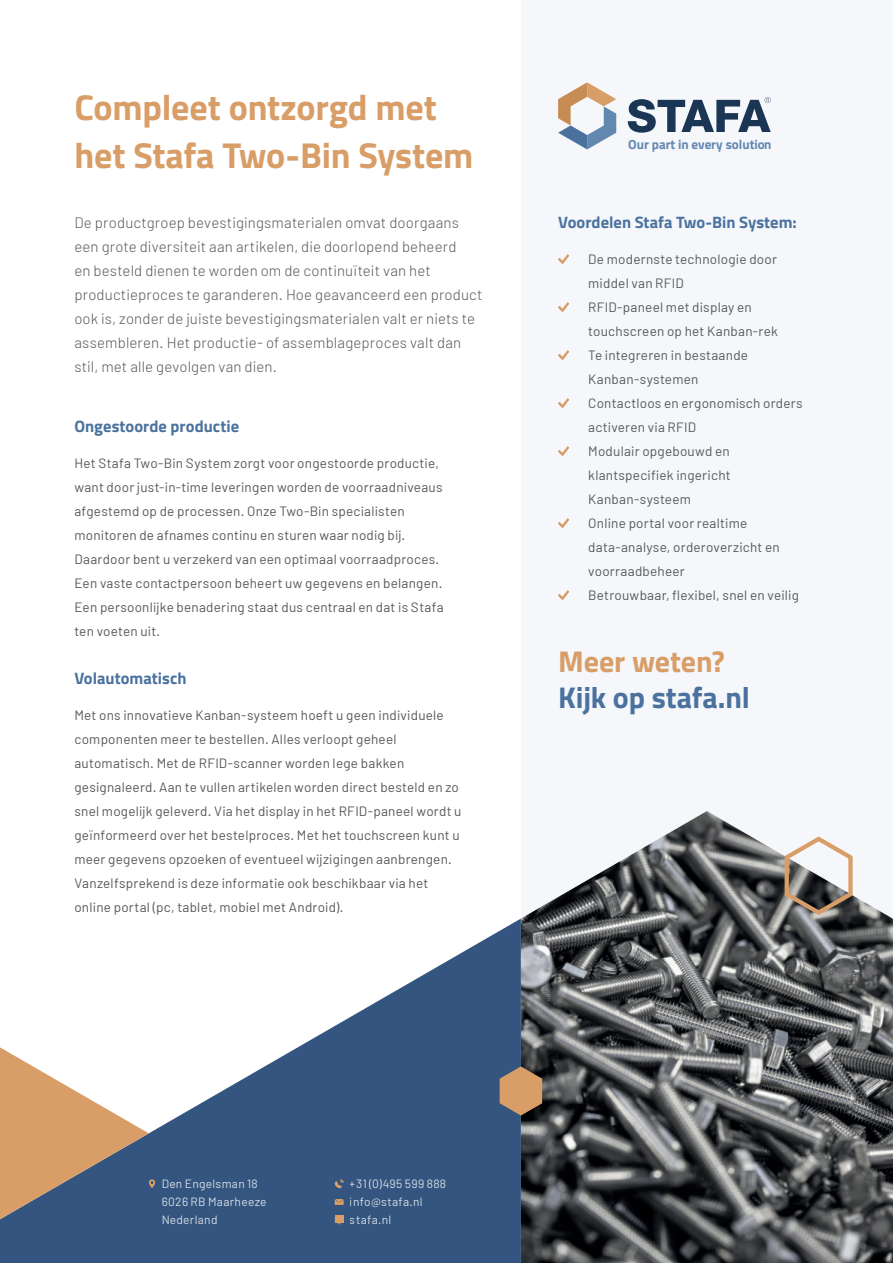
<style>
.page{position:relative;width:893px;height:1263px;background:#fff}
.page>*{position:absolute;margin:0;border:0;box-sizing:border-box;transform-origin:0 0}
.t1{font:700 36px/48px "Titillium Web";letter-spacing:-.005em;color:#d99e67}
.t2{font:700 30px "Titillium Web";letter-spacing:-.005em;color:#4b729f}
.t3{font:700 30px "Titillium Web";color:#d99e67}
.t4{font:700 16.5px "Titillium Web";color:#4b729f}
.t5{font:300 15px/24px "Barlow";letter-spacing:.01em;color:#57585a}
.t6{font:13.5px/24px "Barlow";letter-spacing:.015em;color:#57585a}
.t7{font:700 13.2px "Titillium Web";color:#6388b0}
.t8{font:12px/18px "Barlow";letter-spacing:.025em;color:#fff}
</style>
<div class="page">
<svg style="left:0;top:918px;width:521px;height:345px;fill:#34557f"></svg>
<div style="left:521px;top:0;width:372px;height:1263px;background:#f5f7fb"></div>
<svg style="left:628px;top:97px;width:143px;height:36px"></svg>
<svg style="left:558px;top:82px;width:58px;height:67px"></svg>
<svg style="left:558px;top:254px;width:11px;height:10px"></svg>
<svg style="left:558px;top:302px;width:11px;height:10px"></svg>
<svg style="left:558px;top:350px;width:11px;height:10px"></svg>
<svg style="left:558px;top:398px;width:11px;height:10px"></svg>
<svg style="left:558px;top:518px;width:11px;height:10px"></svg>
<svg style="left:558px;top:590px;width:11px;height:10px"></svg>
<svg style="left:558px;top:446px;width:11px;height:10px"></svg>
<img style="left:521px;top:811px;width:372px;height:452px">
<svg style="left:0;top:1040px;width:155px;height:186px"></svg>
<svg style="left:335px;top:1179px;width:9px;height:9px"></svg>
<svg style="left:335px;top:1199px;width:8px;height:6px"></svg>
<div style="left:335px;top:1215px;width:8px;height:8px;background:#d99e67"></div>
<svg style="left:500px;top:1066px;width:42px;height:49px;background:#ad8460"></svg>
<svg style="left:782px;top:833px;width:73px;height:84px"></svg>
<h1 class="t1" style="left:74px;top:87px;width:400px">Compleet ontzorgd met het Stafa Two-Bin System</h1>
<p class="t5" style="left:74px;top:212px;width:410px">De productgroep bevestigingsmaterialen omvat doorgaans een grote diversiteit aan artikelen, die doorlopend beheerd<br>en besteld dienen te worden om de continuïteit van het productieproces te garanderen. Hoe geavanceerd een product ook is, zonder de juiste bevestigingsmaterialen valt er niets te assembleren. Het productie- of assemblageproces valt dan stil, met alle gevolgen van dien.</p>
<p class="t4" style="left:74px;top:420px;width:166px">Ongestoorde productie</p>
<p class="t6" style="left:74px;top:451px;width:371px">Het Stafa Two-Bin System zorgt voor ongestoorde productie, want door just-in-time leveringen worden de voorraadniveaus afgestemd op de processen. Onze Two-Bin specialisten monitoren de afnames continu en sturen waar nodig bij.<br>Daardoor bent u verzekerd van een optimaal voorraadproces.<br>Een vaste contactpersoon beheert uw gegevens en belangen.<br>Een persoonlijke benadering staat dus centraal en dat is Stafa ten voeten uit.</p>
<p class="t4" style="left:74px;top:672px;width:114px">Volautomatisch</p>
<p class="t6" style="left:74px;top:703px;width:389px">Met ons innovatieve Kanban-systeem hoeft u geen individuele componenten meer te bestellen. Alles verloopt geheel automatisch. Met de RFID-scanner worden lege bakken gesignaleerd. Aan te vullen artikelen worden direct besteld en zo snel mogelijk geleverd. Via het display in het RFID-paneel wordt u geïnformeerd over het bestelproces. Met het touchscreen kunt u meer gegevens opzoeken of eventueel wijzigingen aanbrengen.<br>Vanzelfsprekend is deze informatie ook beschikbaar via het online portal (pc, tablet, mobiel met Android).</p>
<p class="t7" style="left:628px;top:140px;width:145px">Our part in every solution</p>
<p class="t4" style="left:558px;top:216px;width:240px">Voordelen Stafa Two-Bin System:</p>
<p class="t6" style="left:588px;top:247px;width:216px">De modernste technologie door middel van RFID<br>RFID-paneel met display en touchscreen op het Kanban-rek<br>Te integreren in bestaande<br>Kanban-systemen<br>Contactloos en ergonomisch orders activeren via RFID<br>Modulair opgebouwd en klantspecifiek ingericht<br>Kanban-systeem<br>Online portal voor realtime data-analyse, orderoverzicht en voorraadbeheer<br>Betrouwbaar, flexibel, snel en veilig</p>
<h2 class="t3" style="left:558px;top:651px;width:168px">Meer weten?</h2>
<h2 class="t2" style="left:558px;top:687px;width:193px">Kijk op stafa.nl</h2>
<p class="t8" style="left:162px;top:1176px;width:107px">Den Engelsman 18<br>6026 RB Maarheeze<br>Nederland</p>
<p class="t8" style="left:350px;top:1175px;width:98px">+31 (0)495 599 888 info@stafa.nl stafa.nl</p>
</div>
